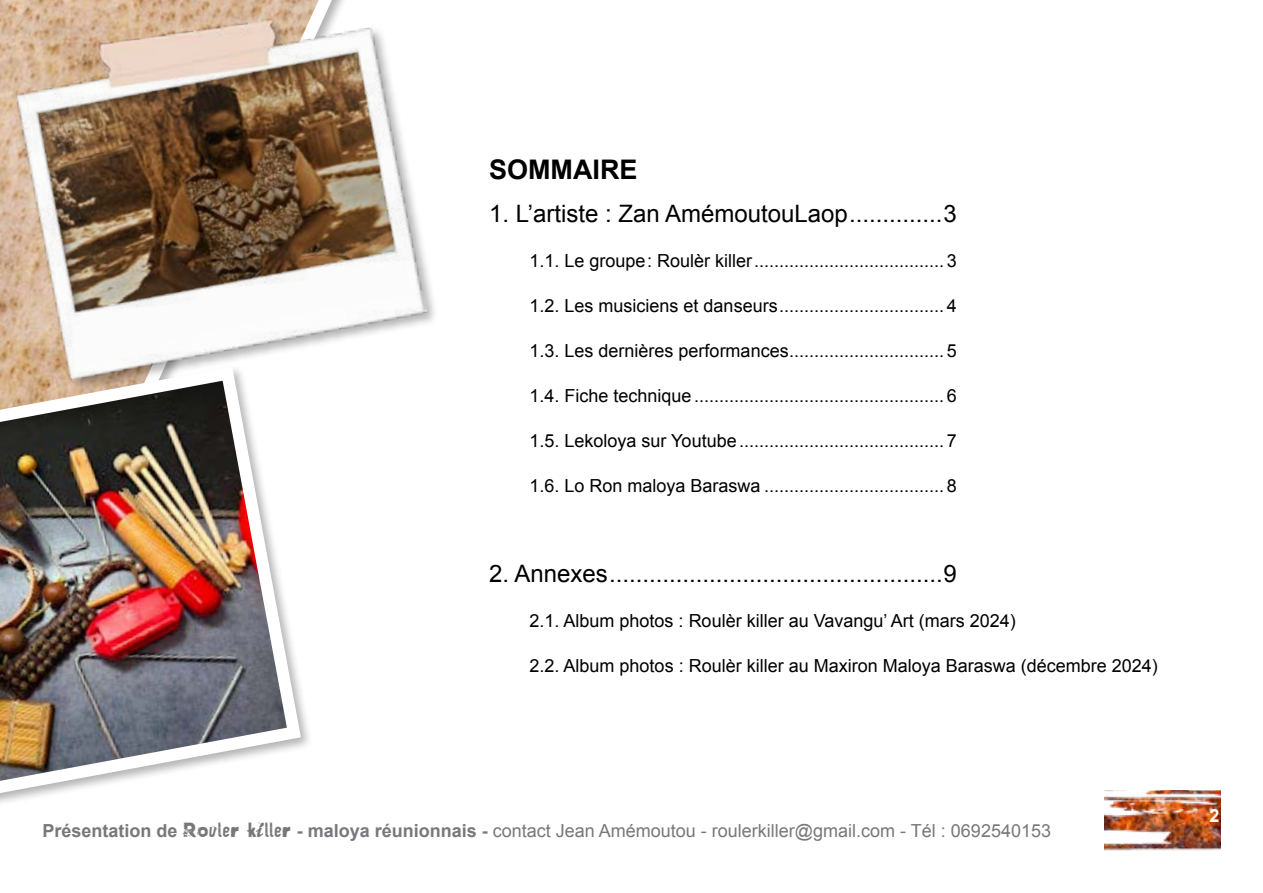
<style>
.page{position:relative;width:1263px;height:893px;background:#fff}
.page>*{position:absolute;margin:0;border:0;box-sizing:border-box;transform-origin:0 0}
.t1{font:700 27px "Arial";color:#000}
.t2{font:24px "Arial";color:#000}
.t3{font:18px "Arial";color:#000}
.t4{font:18px "Arial";color:#77787b}
.t5{font:700 18px "Arial";color:#fff}
.s1{font-weight:700}
.s2{font-family:"Plakken"}
</style>
<div class="page">
<img style="left:1105px;top:790px;width:115px;height:60px">
<svg style="left:0;top:0;width:344px;height:360px;background:#d6b69a"></svg>
<img style="left:0;top:360px;width:308px;height:443px">
<div style="left:15px;top:18px;width:424px;height:375px;background:#000;opacity:.3"></div>
<img style="left:11px;top:9px;width:420px;height:375px">
<h1 class="t1" style="left:489px;top:151px;width:150px">SOMMAIRE</h1>
<h2 class="t2" style="left:489px;top:198px;width:469px">1. L’artiste : Zan AmémoutouLaop..............3</h2>
<p class="t3" style="left:529px;top:249px;width:429px">1.1. Le groupe : Roulèr killer...................................... 3</p>
<p class="t3" style="left:529px;top:294px;width:429px">1.2. Les musiciens et danseurs................................. 4</p>
<p class="t3" style="left:529px;top:339px;width:429px">1.3. Les dernières performances............................... 5</p>
<p class="t3" style="left:529px;top:384px;width:429px">1.4. Fiche technique..................................................6</p>
<p class="t3" style="left:529px;top:429px;width:429px">1.5. Lekoloya sur Youtube......................................... 7</p>
<p class="t3" style="left:529px;top:474px;width:429px">1.6. Lo Ron maloya Baraswa .................................... 8</p>
<h2 class="t2" style="left:489px;top:558px;width:469px">2. Annexes..................................................9</h2>
<p class="t3" style="left:529px;top:609px;width:488px">2.1. Album photos : Roulèr killer au Vavangu’ Art (mars 2024)</p>
<p class="t3" style="left:529px;top:654px;width:630px">2.2. Album photos : Roulèr killer au Maxiron Maloya Baraswa (décembre 2024)</p>
<p class="t4" style="left:43px;top:819px;width:1010px"><span class="s1">Présentation de</span> <span class="s2">Rouler killer</span> <span class="s1">- maloya réunionnais -</span> contact Jean Amémoutou - roulerkiller@gmail.com - Tél : 0692540153</p>
<p class="t5" style="left:1209px;top:804px;width:12px">2</p>
</div>
